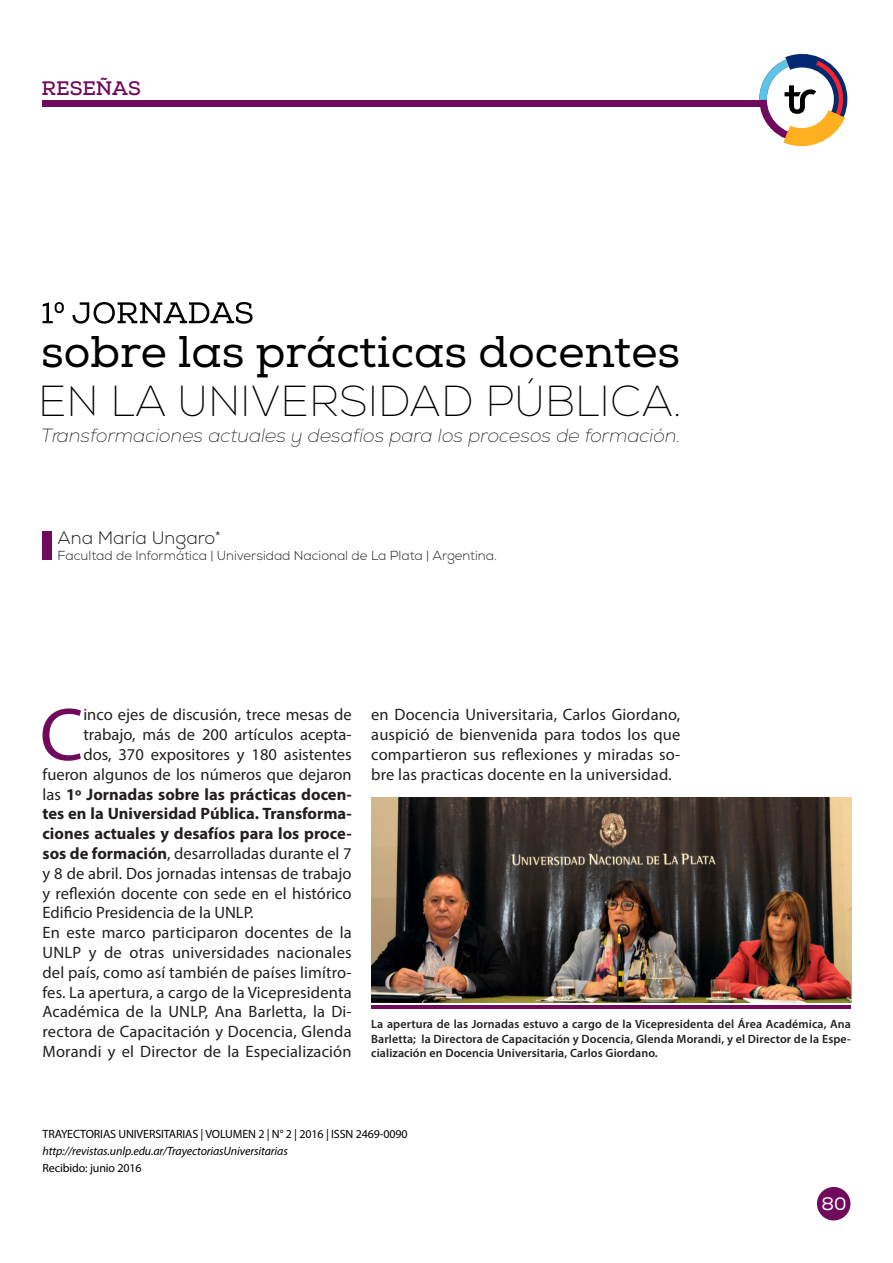
<style>
.page{position:relative;width:893px;height:1263px;background:#fff}
.page>*{position:absolute;margin:0;border:0;box-sizing:border-box;transform-origin:0 0}
.t1{font:75.3px "Myriad Pro";color:#700a5c}
.t2{font:44.25px "Nexa Slab Regular FREE";color:#000}
.t3{font:100 43.35px "Nexa";color:#000}
.t4{font:19.5px "Nexa Slab Bold FREE";color:#700a5c}
.t5{font:italic 100 19.05px "Nexa";color:#000}
.t6{font:300 18px "Nexa";color:#231f20}
.t7{font:18px "Nexa";color:#fff}
.t8{font:16.5px/19.8px "Myriad Pro";color:#231f20;text-align:justify}
.t9{font:700 16.5px "Myriad Pro";color:#231f20}
.t10{font:300 13.05px "Nexa";color:#231f20}
.t11{font:600 12px/14.4px "Myriad Pro";letter-spacing:.01em;color:#231f20;text-align:justify}
.t12{font:12px "Myriad Pro";letter-spacing:-.01em;color:#000}
.t13{font:italic 12px "Myriad Pro";letter-spacing:-.01em;color:#000}
.s1{font-weight:400}
.s2{font-weight:700}
</style>
<div class="page">
<div style="left:43px;top:532px;width:9px;height:28px;background:#700a5c"></div>
<div style="left:817px;top:1187px;width:33px;height:33px;background:#700a5c;border-radius:50%"></div>
<svg style="left:43px;top:302px;width:21px;height:21px"></svg>
<svg style="left:72px;top:302px;width:181px;height:22px"></svg>
<svg style="left:756px;top:54px;width:92px;height:92px"></svg>
<div style="left:43px;top:100px;width:721px;height:6px;background:#700a5c"></div>
<img style="left:371px;top:797px;width:480px;height:206px">
<hr style="left:371px;top:1005px;width:480px;height:4px;background:#700a5c">
<p class="t4" style="left:41px;top:76px;width:101px">RESEÑAS</p>
<h2 class="t2" style="left:41px;top:326px;width:641px">sobre las prácticas docentes</h2>
<h3 class="t3" style="left:38px;top:375px;width:645px">EN LA UNIVERSIDAD PÚBLICA.</h3>
<p class="t5" style="left:41px;top:423px;width:641px">Transformaciones actuales y desafíos para los procesos de formación.</p>
<p class="t6" style="left:58px;top:527px;width:165px">Ana María Ungaro*</p>
<p class="t10" style="left:58px;top:548px;width:441px">Facultad de Informática | Universidad Nacional de La Plata | Argentina.</p>
<p class="t1" style="left:40px;top:688px;width:45px">C</p>
<p class="t8" style="left:83px;top:705px;width:270px">inco ejes de discusión, trece mesas de</p>
<p class="t8" style="left:83px;top:724px;width:270px">trabajo, más de 200 artículos acepta-</p>
<p class="t8" style="left:83px;top:744px;width:270px">dos, 370 expositores y 180 asistentes</p>
<p class="t8" style="left:43px;top:764px;width:311px">fueron algunos de los números que dejaron</p>
<p class="t9" style="left:43px;top:783px;width:311px"><span class="s1">las</span> 1º Jornadas sobre las prácticas docen-</p>
<p class="t9" style="left:43px;top:803px;width:311px">tes en la Universidad Pública. Transforma-</p>
<p class="t9" style="left:43px;top:823px;width:311px">ciones actuales y desafíos para los proce-</p>
<p class="t8" style="left:43px;top:843px;width:311px"><span class="s2">sos de formación</span>, desarrolladas durante el 7</p>
<p class="t8" style="left:43px;top:863px;width:311px">y 8 de abril. Dos jornadas intensas de trabajo</p>
<p class="t8" style="left:43px;top:883px;width:311px">y reflexión docente con sede en el histórico</p>
<p class="t8" style="left:43px;top:903px;width:213px">Edificio Presidencia de la UNLP.</p>
<p class="t8" style="left:43px;top:922px;width:311px">En este marco participaron docentes de la UNLP y de otras universidades nacionales del país, como así también de países limítro&shy;fes. La apertura, a cargo de la Vicepresidenta Académica de la UNLP, Ana Barletta, la Di&shy;rectora de Capacitación y Docencia, Glenda Morandi y el Director de la Especialización</p>
<p class="t8" style="left:371px;top:705px;width:311px">en Docencia Universitaria, Carlos Giordano, auspició de bienvenida para todos los que compartieron sus reflexiones y miradas so&shy;bre las practicas docente en la universidad.</p>
<p class="t11" style="left:371px;top:1017px;width:481px">La apertura de las Jornadas estuvo a cargo de la Vicepresidenta del Área Académica, Ana Barletta; la Directora de Capacitación y Docencia, Glenda Morandi, y el Director de la Espe&shy;cialización en Docencia Universitaria, Carlos Giordano.</p>
<p class="t12" style="left:43px;top:1127px;width:367px">TRAYECTORIAS UNIVERSITARIAS | VOLUMEN 2 | N° 2 | 2016 | ISSN 2469-0090</p>
<p class="t13" style="left:43px;top:1144px;width:247px">http://revistas.unlp.edu.ar/TrayectoriasUniversitarias</p>
<p class="t12" style="left:43px;top:1161px;width:101px">Recibido: junio 2016</p>
<p class="t7" style="left:821px;top:1193px;width:27px">80</p>
</div>
